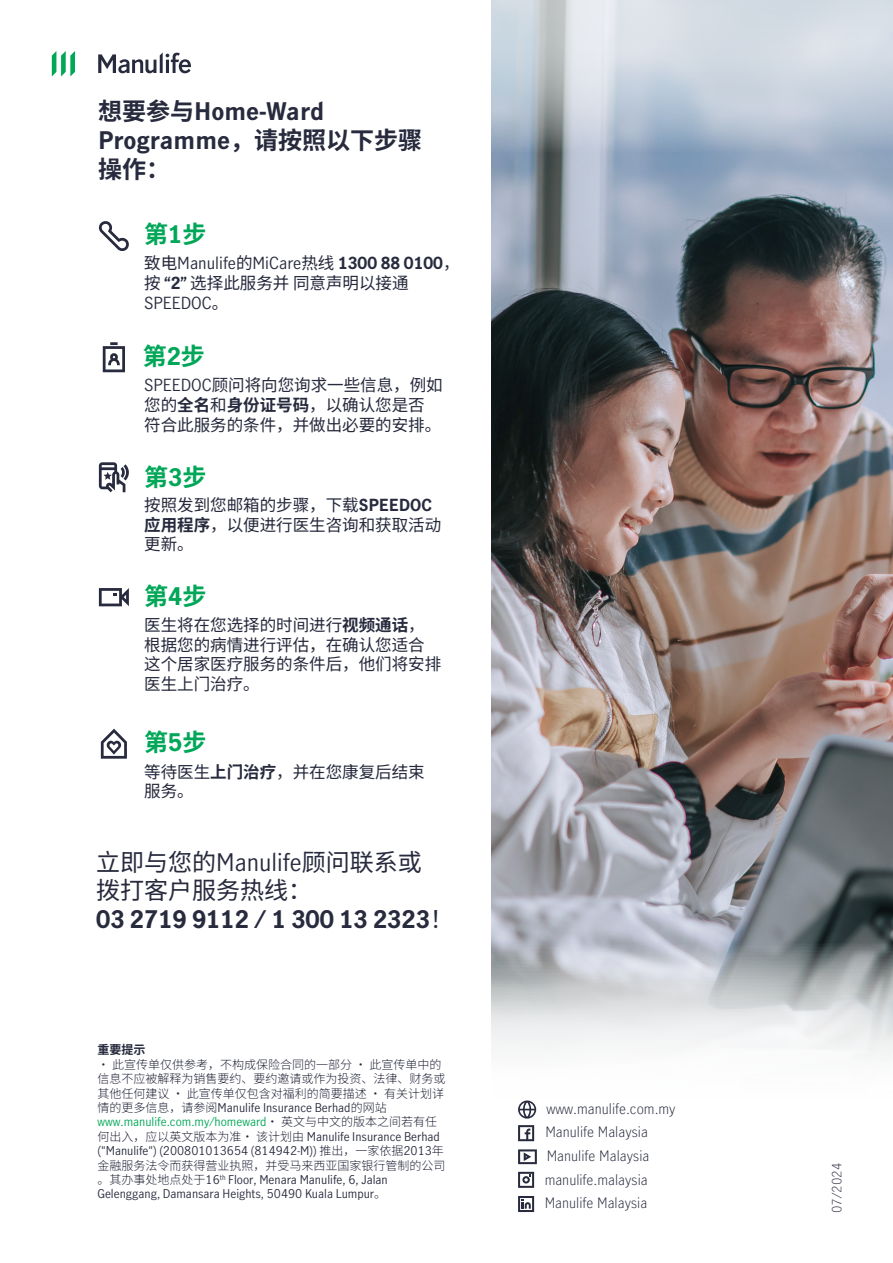
<style>
.page{position:relative;width:893px;height:1263px;background:#fff}
.page>*{position:absolute;margin:0;border:0;box-sizing:border-box;transform-origin:0 0}
.t1{font:700 24px/28.8px "Manulife JH Sans Optimized";color:#282b3e}
.t2{font:100 24px/28.8px "Noto Sans SC";color:#282b3e}
.t3{font:100 24px "Noto Sans SC";color:#00a758}
.t4{font:100 16.5px/19.8px "Noto Sans SC";color:#282b3e}
.t5{font:16.5px "Manulife JH Sans Optimized";color:#282b3e}
.t6{font:300 13.5px/23.5px "Manulife JH Sans";color:#282b3e}
.t7{font:12px/14.4px "Manulife JH Sans Optimized";color:#282b3e}
.t8{font:100 12px/14.4px "Noto Sans SC";color:#282b3e}
.t9{font:300 12px "Manulife JH Sans";color:#282b3e}
.s1{font-family:"Noto Sans SC";font-weight:100}
.s2{font-family:"Manulife JH Sans Optimized";font-weight:700}
.s3{font-weight:700}
.s4{font-family:"Manulife JH Sans Optimized";font-weight:400}
.s5{color:#00a758}
</style>
<div class="page">
<img style="left:491px;top:157px;width:402px;height:776px">
<svg style="left:491px;top:0;width:402px;height:157px;background:#c2cdd8"></svg>
<svg style="left:491px;top:933px;width:402px;height:279px"></svg>
<svg style="left:518px;top:1100px;width:18px;height:18px"></svg>
<svg style="left:518px;top:1125px;width:16px;height:16px"></svg>
<svg style="left:518px;top:1172px;width:16px;height:16px"></svg>
<svg style="left:518px;top:1196px;width:16px;height:16px"></svg>
<svg style="left:518px;top:1149px;width:19px;height:15px"></svg>
<svg style="left:98px;top:52px;width:93px;height:21px"></svg>
<svg style="left:52px;top:51px;width:23px;height:25px"></svg>
<svg style="left:98px;top:221px;width:31px;height:30px"></svg>
<svg style="left:103px;top:342px;width:22px;height:30px"></svg>
<svg style="left:99px;top:462px;width:26px;height:30px"></svg>
<div style="left:121px;top:467px;width:5px;height:11px;background:#282b3e;border-radius:2px"></div>
<svg style="left:124px;top:464px;width:6px;height:16px"></svg>
<svg style="left:99px;top:588px;width:30px;height:18px"></svg>
<svg style="left:101px;top:729px;width:26px;height:30px"></svg>
<h1 class="t1" style="left:98px;top:96px;width:326px"><span class="s1">想要参与</span>Home-Ward<br>Programme<span class="s1">，请按照以下步骤</span></h1>
<h1 class="t2" style="left:98px;top:155px;width:73px">操作：</h1>
<h1 class="t3" style="left:144px;top:221px;width:64px">第<span class="s2">1</span>步</h1>
<h2 class="t5" style="left:144px;top:252px;width:317px"><span class="s1">致电</span>Manulife<span class="s1">的</span>MiCare<span class="s1">热线</span> <span class="s3">1300 88 0100</span><span class="s1">，</span></h2>
<h2 class="t4" style="left:144px;top:274px;width:266px">按 <span class="s2">“2”</span> 选择此服务并 同意声明以接通</h2>
<h2 class="t5" style="left:144px;top:292px;width:85px">SPEEDOC<span class="s1">。</span></h2>
<h1 class="t3" style="left:143px;top:342px;width:64px">第<span class="s2">2</span>步</h1>
<h2 class="t4" style="left:144px;top:375px;width:300px"><span class="s4">SPEEDOC</span>顾问将向您询求一些信息，例如您的全名和身份证号码，以确认您是否符合此服务的条件，并做出必要的安排。</h2>
<h1 class="t3" style="left:144px;top:464px;width:64px">第<span class="s2">3</span>步</h1>
<h2 class="t4" style="left:144px;top:495px;width:298px">按照发到您邮箱的步骤，下载<span class="s2">SPEEDOC</span>应用程序，以便进行医生咨询和获取活动更新。</h2>
<h1 class="t3" style="left:144px;top:582px;width:64px">第<span class="s2">4</span>步</h1>
<h2 class="t4" style="left:144px;top:615px;width:298px">医生将在您选择的时间进行视频通话，根据您的病情进行评估，在确认您适合这个居家医疗服务的条件后，他们将安排医生上门治疗。</h2>
<h1 class="t3" style="left:144px;top:729px;width:64px">第<span class="s2">5</span>步</h1>
<h2 class="t4" style="left:144px;top:762px;width:282px">等待医生上门治疗，并在您康复后结束服务。</h2>
<h1 class="t2" style="left:96px;top:848px;width:327px">立即与您的<span class="s4">Manulife</span>顾问联系或拨打客户服务热线：</h1>
<h1 class="t1" style="left:96px;top:904px;width:359px">03 2719 9112 / 1 300 13 2323<span class="s1">！</span></h1>
<p class="t8" style="left:98px;top:1043px;width:350px">重要提示<br>· 此宣传单仅供参考，不构成保险合同的一部分 · 此宣传单中的信息不应被解释为销售要约、要约邀请或作为投资、法律、财务或其他任何建议 · 此宣传单仅包含对福利的简要描述 · 有关计划详</p>
<p class="t7" style="left:98px;top:1100px;width:348px"><span class="s1">情的更多信息，请参阅</span>Manulife Insurance Berhad<span class="s1">的网站</span><span class="s5">www.manulife.com.my/homeward</span><span class="s1">· 英文与中文的版本之间若有任何出入，应以英文版本为准· 该计划由</span> Manulife Insurance Berhad ("Manulife") (200801013654 (814942-M)) <span class="s1">推出，一家依据</span>2013<span class="s1">年</span></p>
<p class="t8" style="left:98px;top:1158px;width:350px">金融服务法令而获得营业执照，并受马来西亚国家银行管制的公司</p>
<p class="t7" style="left:98px;top:1172px;width:292px"><span class="s1">。其办事处地点处于</span>16<sup>th</sup> Floor, Menara Manulife, 6, Jalan<br>Gelenggang, Damansara Heights, 50490 Kuala Lumpur<span class="s1">。</span></p>
<p class="t6" style="left:545px;top:1096px;width:132px">www.manulife.com.my<br>Manulife Malaysia</p>
<p class="t6" style="left:545px;top:1167px;width:105px">manulife.malaysia<br>Manulife Malaysia</p>
<p class="t6" style="left:547px;top:1143px;width:104px">Manulife Malaysia</p>
<p class="t9" style="left:828px;top:1213px;width:52px;rotate:-90deg">07/2024</p>
</div>
